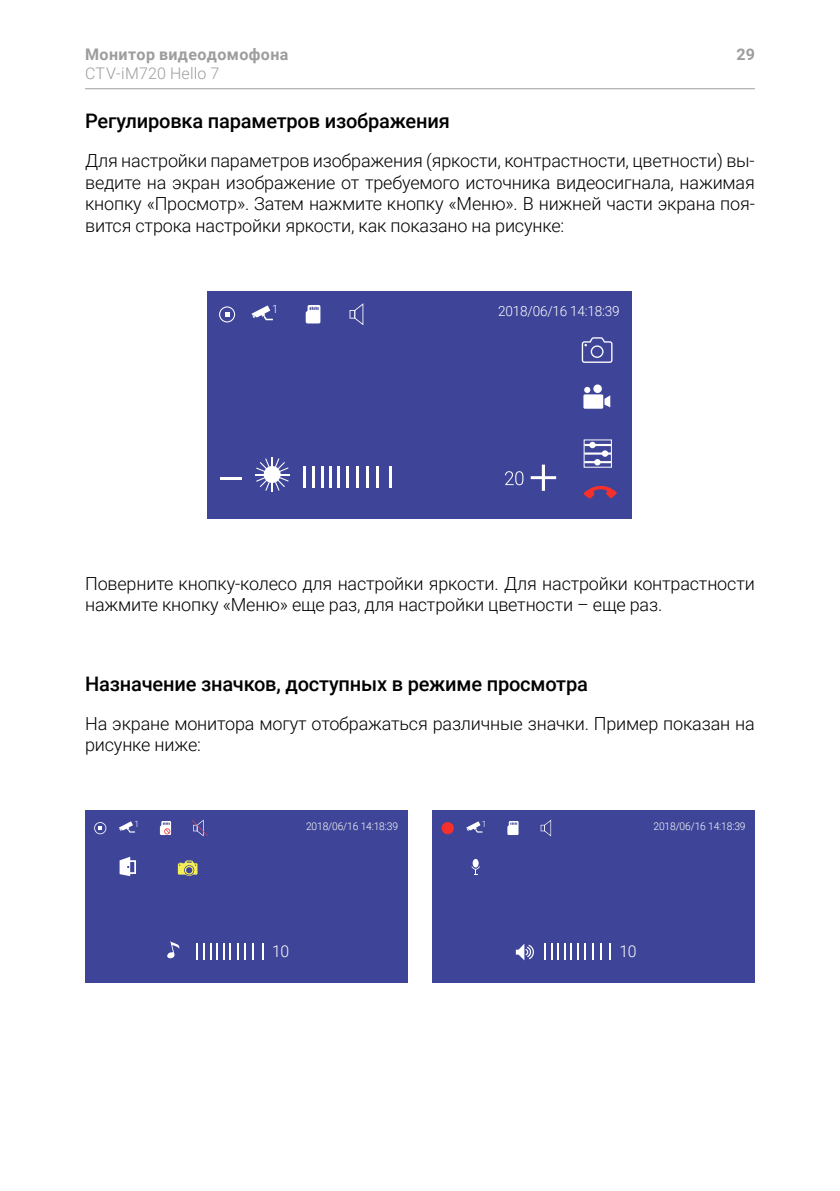
<style>
.page{position:relative;width:840px;height:1191px;background:#fff}
.page>*{position:absolute;margin:0;border:0;box-sizing:border-box;transform-origin:0 0}
.t1{font:500 20px "Roboto";letter-spacing:-.01em;color:#000}
.t2{font:300 18px/21.6px "Roboto";letter-spacing:-.01em;color:#000}
.t3{font:300 16.2px "Roboto";color:#fff}
.t4{font:700 16px "Roboto";letter-spacing:.025em;color:#9d9d9c}
.t5{font:300 16px "Roboto";letter-spacing:.01em;color:#9d9d9c}
.t6{font:300 14px "Roboto";letter-spacing:-.015em;color:#fff}
.t7{font:300 11.2px "Roboto";color:#fff}
.t8{font:300 10.6px "Roboto";letter-spacing:-.015em;color:#fff}
.t9{font:300 8.6px "Roboto";color:#fff}
</style>
<div class="page">
<hr style="left:85px;top:88px;width:669px;height:1px;background:#9d9d9c">
<div style="left:207px;top:291px;width:424px;height:228px;background:#3e4498"></div>
<svg style="left:505px;top:471px;width:18px;height:14px"></svg>
<svg style="left:251px;top:305px;width:22px;height:15px"></svg>
<svg style="left:219px;top:306px;width:16px;height:16px"></svg>
<svg style="left:305px;top:305px;width:15px;height:18px"></svg>
<svg style="left:350px;top:303px;width:13px;height:22px"></svg>
<svg style="left:349px;top:310px;width:6px;height:8px"></svg>
<hr style="left:271px;top:457px;width:1px;height:35px;background:#fff">
<hr style="left:255px;top:474px;width:34px;height:1px;background:#fff">
<svg style="left:256px;top:458px;width:32px;height:33px"></svg>
<hr style="left:303px;top:466px;width:2px;height:21px;background:#fff">
<hr style="left:312px;top:466px;width:2px;height:21px;background:#fff">
<hr style="left:321px;top:466px;width:2px;height:21px;background:#fff">
<hr style="left:329px;top:466px;width:3px;height:21px;background:#fff">
<hr style="left:338px;top:466px;width:2px;height:21px;background:#fff">
<hr style="left:346px;top:466px;width:2px;height:21px;background:#fff">
<hr style="left:356px;top:466px;width:2px;height:21px;background:#fff">
<hr style="left:366px;top:466px;width:2px;height:21px;background:#fff">
<hr style="left:376px;top:466px;width:2px;height:21px;background:#fff">
<hr style="left:389px;top:466px;width:2px;height:21px;background:#fff">
<svg style="left:581px;top:337px;width:31px;height:26px"></svg>
<hr style="left:584px;top:444px;width:26px;height:2px;background:#fff">
<hr style="left:584px;top:452px;width:26px;height:2px;background:#fff">
<hr style="left:584px;top:461px;width:26px;height:2px;background:#fff">
<svg style="left:589px;top:442px;width:6px;height:6px"></svg>
<div style="left:601px;top:450px;width:7px;height:7px;background:#fff;border-radius:50%"></div>
<svg style="left:594px;top:459px;width:6px;height:6px"></svg>
<div style="left:583px;top:394px;width:20px;height:15px;background:#fff"></div>
<svg style="left:584px;top:387px;width:6px;height:6px"></svg>
<div style="left:593px;top:384px;width:8px;height:9px;background:#fff;border-radius:50%"></div>
<svg style="left:604px;top:395px;width:6px;height:12px"></svg>
<svg style="left:583px;top:486px;width:33px;height:13px"></svg>
<svg style="left:530px;top:464px;width:26px;height:27px"></svg>
<hr style="left:220px;top:477px;width:22px;height:3px;background:#fff">
<div style="left:432px;top:810px;width:322px;height:173px;background:#3e4498"></div>
<svg style="left:466px;top:821px;width:16px;height:11px"></svg>
<div style="left:441px;top:822px;width:12px;height:12px;background:#f6312b;border-radius:50%"></div>
<svg style="left:507px;top:821px;width:11px;height:14px"></svg>
<svg style="left:540px;top:820px;width:10px;height:16px"></svg>
<svg style="left:544px;top:943px;width:34px;height:16px"></svg>
<svg style="left:584px;top:943px;width:1px;height:16px"></svg>
<svg style="left:592px;top:943px;width:1px;height:16px"></svg>
<svg style="left:600px;top:943px;width:1px;height:16px"></svg>
<svg style="left:609px;top:943px;width:1px;height:16px"></svg>
<svg style="left:471px;top:866px;width:8px;height:9px"></svg>
<div style="left:472px;top:859px;width:6px;height:8px;background:#fff;border-radius:50%"></div>
<svg style="left:515px;top:943px;width:18px;height:17px"></svg>
<div style="left:85px;top:810px;width:322px;height:173px;background:#3e4498"></div>
<svg style="left:119px;top:821px;width:16px;height:11px"></svg>
<svg style="left:94px;top:822px;width:12px;height:12px"></svg>
<svg style="left:160px;top:821px;width:11px;height:14px"></svg>
<svg style="left:192px;top:819px;width:16px;height:17px"></svg>
<svg style="left:196px;top:943px;width:35px;height:16px"></svg>
<svg style="left:237px;top:943px;width:1px;height:16px"></svg>
<svg style="left:244px;top:943px;width:2px;height:16px"></svg>
<svg style="left:252px;top:943px;width:2px;height:16px"></svg>
<svg style="left:262px;top:943px;width:1px;height:16px"></svg>
<svg style="left:167px;top:941px;width:12px;height:17px"></svg>
<svg style="left:119px;top:856px;width:17px;height:20px"></svg>
<svg style="left:178px;top:860px;width:19px;height:16px"></svg>
<p class="t4" style="left:85px;top:43px;width:205px">Монитор видеодомофона</p>
<p class="t5" style="left:85px;top:62px;width:135px">CTV-iM720 Hello 7</p>
<p class="t4" style="left:736px;top:43px;width:20px">29</p>
<p class="t1" style="left:85px;top:107px;width:366px">Регулировка параметров изображения</p>
<p class="t2" style="left:85px;top:149px;width:671px;text-align:justify">Для настройки параметров изображения (яркости, контрастности, цветности) вы&shy;ведите на экран изображение от требуемого источника видеосигнала, нажимая кнопку «Просмотр». Затем нажмите кнопку «Меню». В нижней части экрана поя&shy;вится строка настройки яркости, как показано на рисунке:</p>
<p class="t7" style="left:272px;top:301px;width:8px">1</p>
<p class="t6" style="left:498px;top:301px;width:123px">2018/06/16 14:18:39</p>
<p class="t2" style="left:85px;top:572px;width:670px">Поверните кнопку-колесо для настройки яркости. Для настройки контрастности нажмите кнопку «Меню» еще раз, для настройки цветности – еще раз.</p>
<p class="t1" style="left:85px;top:670px;width:504px">Назначение значков, доступных в режиме просмотра</p>
<p class="t2" style="left:85px;top:711px;width:670px">На экране монитора могут отображаться различные значки. Пример показан на рисунке ниже:</p>
<p class="t9" style="left:134px;top:818px;width:6px">1</p>
<p class="t8" style="left:306px;top:818px;width:93px">2018/06/16 14:18:39</p>
<p class="t9" style="left:481px;top:818px;width:6px">1</p>
<p class="t3" style="left:272px;top:939px;width:19px">10</p>
<p class="t8" style="left:653px;top:818px;width:93px">2018/06/16 14:18:39</p>
<p class="t3" style="left:619px;top:939px;width:19px">10</p>
</div>
